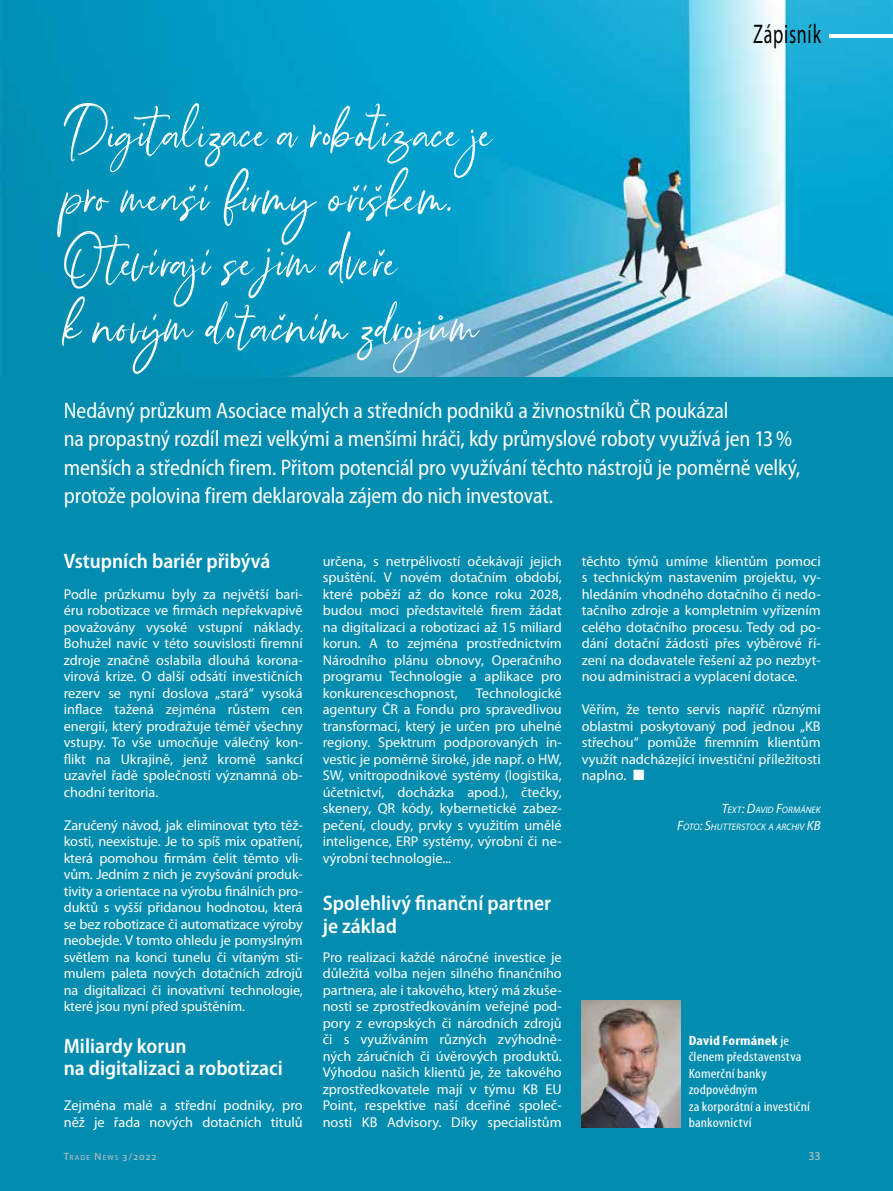
<style>
.page{position:relative;width:893px;height:1191px;background:#fff}
.page>*{position:absolute;margin:0;border:0;box-sizing:border-box;transform-origin:0 0}
.t1{font:63px/64.5px "Smooth River";letter-spacing:.01em;color:#fff;scale:.95 1}
.t2{font:27px "Myriad Pro";letter-spacing:.035em;color:#000;scale:.67 1}
.t3{font:semi-condensed 22.5px/28.5px "Myriad Pro";letter-spacing:-.01em;color:#fff;scale:.95 1}
.t4{font:600 semi-condensed 21px/22.5px "Myriad Pro";color:#fff}
.t5{font:14.25px/16.5px "Myriad Pro";color:#fff;text-align:justify}
.t6{font:condensed 13.5px/16.5px "Myriad Pro";letter-spacing:.01em;color:#fff;scale:1.15 1}
.t7{font:12px "Myriad Pro";color:#c6c6c6}
.t8{font:italic 9.45px/16.5px "Myriad Pro";letter-spacing:.005em;color:#fff}
.t9{font:7.35px "Myriad Pro";letter-spacing:.165em;color:#c6c6c6}
.s1{font-size:13.5px}
.s2{font-weight:700}
.s3{font-size:10.5px}
</style>
<div class="page">
<div style="left:0;top:376px;width:893px;height:815px;background:#028cb0"></div>
<img style="left:0;top:0;width:893px;height:376px">
<hr style="left:829px;top:34px;width:64px;height:3px;background:#fff">
<img style="left:582px;top:1000px;width:98px;height:127px">
<h1 class="t1" style="left:64px;top:92px;width:453px">Digitalizace a robotizace je pro menší firmy oříškem.<br>Otevírají se jim dveře<br>k novým dotačním zdrojům</h1>
<h2 class="t2" style="left:753px;top:17px;width:103px">Zápisník</h2>
<h2 class="t2" style="left:759px;top:17px;width:95px">Finance</h2>
<p class="t3" style="left:64px;top:395px;width:777px">Nedávný průzkum Asociace malých a středních podniků a živnostníků ČR poukázal<br>na propastný rozdíl mezi velkými a menšími hráči, kdy průmyslové roboty využívá jen 13% menších a středních firem. Přitom potenciál pro využívání těchto nástrojů je poměrně velký, protože polovina firem deklarovala zájem do nich investovat.</p>
<h3 class="t4" style="left:64px;top:549px;width:208px">Vstupních bariér přibývá</h3>
<p class="t5" style="left:64px;top:585px;width:240px">Podle průzkumu byly za největší bari&shy;éru robotizace ve firmách nepřekvapivě považovány vysoké vstupní náklady.<br>Bohužel navíc v této souvislosti firemní zdroje značně oslabila dlouhá korona&shy;virová krize. O další odsátí investičních rezerv se nyní doslova „stará“ vysoká inflace tažená zejména růstem cen energií, který prodražuje téměř všechny vstupy. To vše umocňuje válečný kon&shy;flikt na Ukrajině, jenž kromě sankcí uzavřel řadě společností významná ob&shy;chodní teritoria.</p>
<p class="t5" style="left:64px;top:816px;width:240px">Zaručený návod, jak eliminovat tyto těž&shy;kosti, neexistuje. Je to spíš mix opatření, která pomohou firmám čelit těmto vli&shy;vům. Jedním z nich je zvyšování produk&shy;tivity a orientace na výrobu finálních pro&shy;duktů s vyšší přidanou hodnotou, která se bez robotizace či automatizace výroby neobejde. V tomto ohledu je pomyslným světlem na konci tunelu či vítaným sti&shy;mulem paleta nových dotačních zdrojů na digitalizaci či inovativní technologie, které jsou nyní před spuštěním.</p>
<h3 class="t4" style="left:64px;top:1034px;width:221px">Miliardy korun<br>na digitalizaci a robotizaci</h3>
<p class="t5" style="left:64px;top:1097px;width:240px">Zejména malé a střední podniky, pro něž je řada nových dotačních titulů</p>
<p class="t5" style="left:323px;top:552px;width:240px">určena, s netrpělivostí očekávají jejich spuštění. V novém dotačním období, které poběží až do konce roku 2028, budou moci představitelé firem žádat na digitalizaci a robotizaci až 15 miliard korun. A to zejména prostřednictvím Národního plánu obnovy, Operačního programu Technologie a aplikace pro konkurenceschopnost,</p>
<p class="t5" style="left:323px;top:684px;width:240px;text-indent:153px">Technologické agentury ČR a Fondu pro spravedlivou transformaci, který je určen pro uhelné regiony. Spektrum podporovaných in&shy;vestic je poměrně široké, jde např. o HW, SW, vnitropodnikové systémy (logistika, účetnictví, docházka apod.), čtečky, skenery, QR kódy, kybernetické zabez&shy;pečení, cloudy, prvky s využitím umělé inteligence, ERP systémy, výrobní či ne&shy;výrobní technologie...</p>
<h3 class="t4" style="left:323px;top:891px;width:230px">Spolehlivý finanční partner je základ</h3>
<p class="t5" style="left:323px;top:948px;width:240px">Pro realizaci každé náročné investice je důležitá volba nejen silného finančního partnera, ale i takového, který má zkuše&shy;nosti se zprostředkováním veřejné pod&shy;pory z evropských či národních zdrojů či s využíváním různých zvýhodně&shy;ných záručních či úvěrových produktů.<br>Výhodou našich klientů je, že takového zprostředkovatele mají v týmu KB EU Point, respektive naší dceřiné společ&shy;nosti KB Advisory. Díky specialistům</p>
<p class="t5" style="left:582px;top:552px;width:240px">těchto týmů umíme klientům pomoci s technickým nastavením projektu, vy&shy;hledáním vhodného dotačního či nedo&shy;tačního zdroje a kompletním vyřízením celého dotačního procesu. Tedy od po&shy;dání dotační žádosti přes výběrové ří&shy;zení na dodavatele řešení až po nezbyt&shy;nou administraci a vyplacení dotace.</p>
<p class="t5" style="left:582px;top:701px;width:240px">Věřím, že tento servis napříč různými oblastmi poskytovaný pod jednou „KB střechou“ pomůže firemním klientům využít nadcházející investiční příležitosti naplno.</p>
<p class="t8" style="left:677px;top:801px;width:145px;text-indent:45px"><span class="s1">T</span>EXT<span class="s1">: D</span>AVID <span class="s1">F</span>ORMÁNEK<br><span class="s1">F</span>OTO<span class="s1">: S</span>HUTTERSTOCK A ARCHIV <span class="s1">KB</span></p>
<p class="t6" style="left:689px;top:1031px;width:107px"><span class="s2">David Formánek</span> je členem představenstva<br>Komerční banky zodpovědným<br>za korporátní a investiční bankovnictví</p>
<p class="t9" style="left:64px;top:1153px;width:94px"><span class="s3">T</span>RADE <span class="s3">N</span>EWS <span class="s3">3/2022</span></p>
<p class="t7" style="left:809px;top:1148px;width:14px">33</p>
</div>
